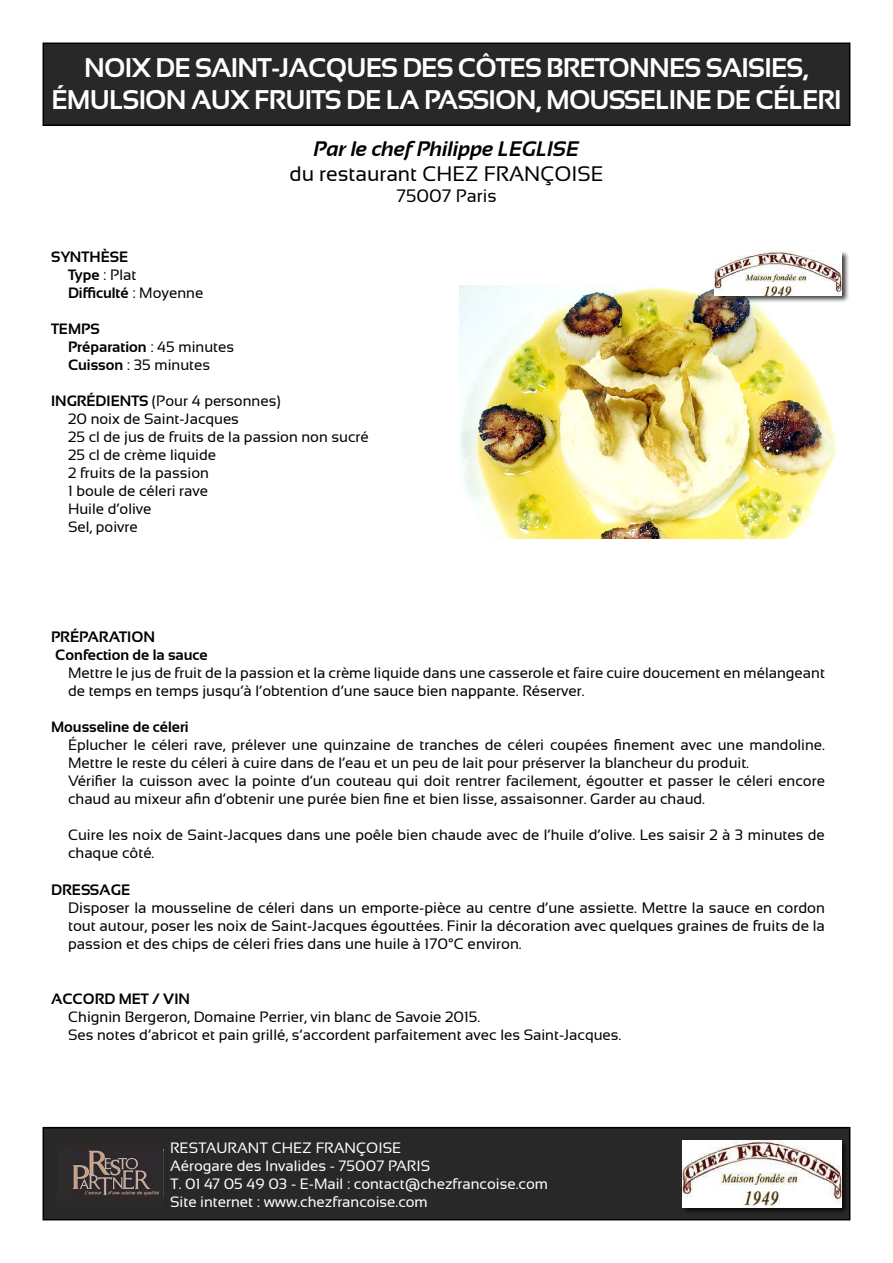
<style>
.page{position:relative;width:893px;height:1263px;background:#fff}
.page>*{position:absolute;margin:0;border:0;box-sizing:border-box;transform-origin:0 0}
.t1{font:700 27px/32.4px "Sansation";letter-spacing:-.03em;color:#fff;text-align:center}
.t2{font:21px "Sansation";color:#000}
.t3{font:italic 700 21px "Sansation";color:#000}
.t4{font:18px "Sansation";color:#000}
.t5{font:15.15px/18.1px "Sansation";color:#000;text-align:justify}
.t6{font:700 15.15px "Sansation";color:#000}
.t7{font:15px/18px "Sansation";color:#000}
.t8{font:15px/18px "Sansation";color:#fff}
.t9{font:700 15px/18px "Sansation";color:#000}
.s1{font-weight:400}
.s2{font-weight:700}
</style>
<div class="page">
<div style="left:43px;top:1128px;width:807px;height:92px;background:#292829"></div>
<div style="left:43px;top:1127px;width:807px;height:93px;border:2px solid #000"></div>
<div style="left:43px;top:43px;width:807px;height:82px;background:#292829"></div>
<div style="left:43px;top:43px;width:807px;height:83px;border:2px solid #000"></div>
<img style="left:459px;top:285px;width:377px;height:253px">
<div style="left:714px;top:250px;width:135px;height:54px;background:#000;opacity:.75"></div>
<img style="left:715px;top:251px;width:127px;height:45px">
<div style="left:682px;top:1139px;width:167px;height:76px;background:#000;opacity:.75"></div>
<img style="left:683px;top:1141px;width:159px;height:66px">
<img style="left:72px;top:1150px;width:92px;height:47px">
<h1 class="t1" style="left:51px;top:52px;width:792px">NOIX DE SAINT-JACQUES DES CÔTES BRETONNES SAISIES,<br>ÉMULSION AUX FRUITS DE LA PASSION, MOUSSELINE DE CÉLERI</h1>
<h2 class="t3" style="left:314px;top:137px;width:267px">Par le chef Philippe LEGLISE</h2>
<h2 class="t2" style="left:289px;top:162px;width:315px">du restaurant CHEZ FRANÇOISE</h2>
<p class="t4" style="left:396px;top:186px;width:102px">75007 Paris</p>
<p class="t9" style="left:68px;top:248px;width:137px;text-indent:-17px">SYNTHÈSE<br>Type <span class="s1">: Plat<br></span>Difficulté <span class="s1">: Moyenne</span></p>
<p class="t9" style="left:68px;top:320px;width:168px;text-indent:-17px">TEMPS<br>Préparation <span class="s1">: 45 minutes<br></span>Cuisson <span class="s1">: 35 minutes</span></p>
<p class="t7" style="left:68px;top:392px;width:302px;text-indent:-17px"><span class="s2">INGRÉDIENTS</span> (Pour 4 personnes)<br>20 noix de Saint-Jacques<br>25 cl de jus de fruits de la passion non sucré<br>25 cl de crème liquide<br>2 fruits de la passion<br>1 boule de céleri rave<br>Huile d’olive<br>Sel, poivre</p>
<p class="t6" style="left:51px;top:629px;width:106px">PRÉPARATION</p>
<p class="t9" style="left:55px;top:646px;width:154px">Confection de la sauce</p>
<p class="t7" style="left:68px;top:664px;width:758px">Mettre le jus de fruit de la passion et la crème liquide dans une casserole et faire cuire doucement en mélangeant de temps en temps jusqu’à l’obtention d’une sauce bien nappante. Réserver.</p>
<p class="t9" style="left:51px;top:718px;width:139px">Mousseline de céleri</p>
<p class="t7" style="left:68px;top:736px;width:758px">Éplucher le céleri rave, prélever une quinzaine de tranches de céleri coupées finement avec une mandoline.<br>Mettre le reste du céleri à cuire dans de l’eau et un peu de lait pour préserver la blancheur du produit.<br>Vérifier la cuisson avec la pointe d’un couteau qui doit rentrer facilement, égoutter et passer le céleri encore chaud au mixeur afin d’obtenir une purée bien fine et bien lisse, assaisonner. Garder au chaud.</p>
<p class="t7" style="left:68px;top:826px;width:758px">Cuire les noix de Saint-Jacques dans une poêle bien chaude avec de l’huile d’olive. Les saisir 2 à 3 minutes de chaque côté.</p>
<p class="t6" style="left:51px;top:881px;width:81px">DRESSAGE</p>
<p class="t5" style="left:68px;top:899px;width:758px">Disposer la mousseline de céleri dans un emporte-pièce au centre d’une assiette. Mettre la sauce en cordon tout autour, poser les noix de Saint-Jacques égouttées. Finir la décoration avec quelques graines de fruits de la passion et des chips de céleri fries dans une huile à 170°C environ.</p>
<p class="t9" style="left:51px;top:989px;width:140px">ACCORD MET / VIN</p>
<p class="t7" style="left:68px;top:1007px;width:555px">Chignin Bergeron, Domaine Perrier, vin blanc de Savoie 2015.<br>Ses notes d’abricot et pain grillé, s’accordent parfaitement avec les Saint-Jacques.</p>
<p class="t8" style="left:170px;top:1139px;width:379px">RESTAURANT CHEZ FRANÇOISE<br>Aérogare des Invalides - 75007 PARIS<br>T. 01 47 05 49 03 - E-Mail : contact@chezfrancoise.com Site internet : www.chezfrancoise.com</p>
</div>
